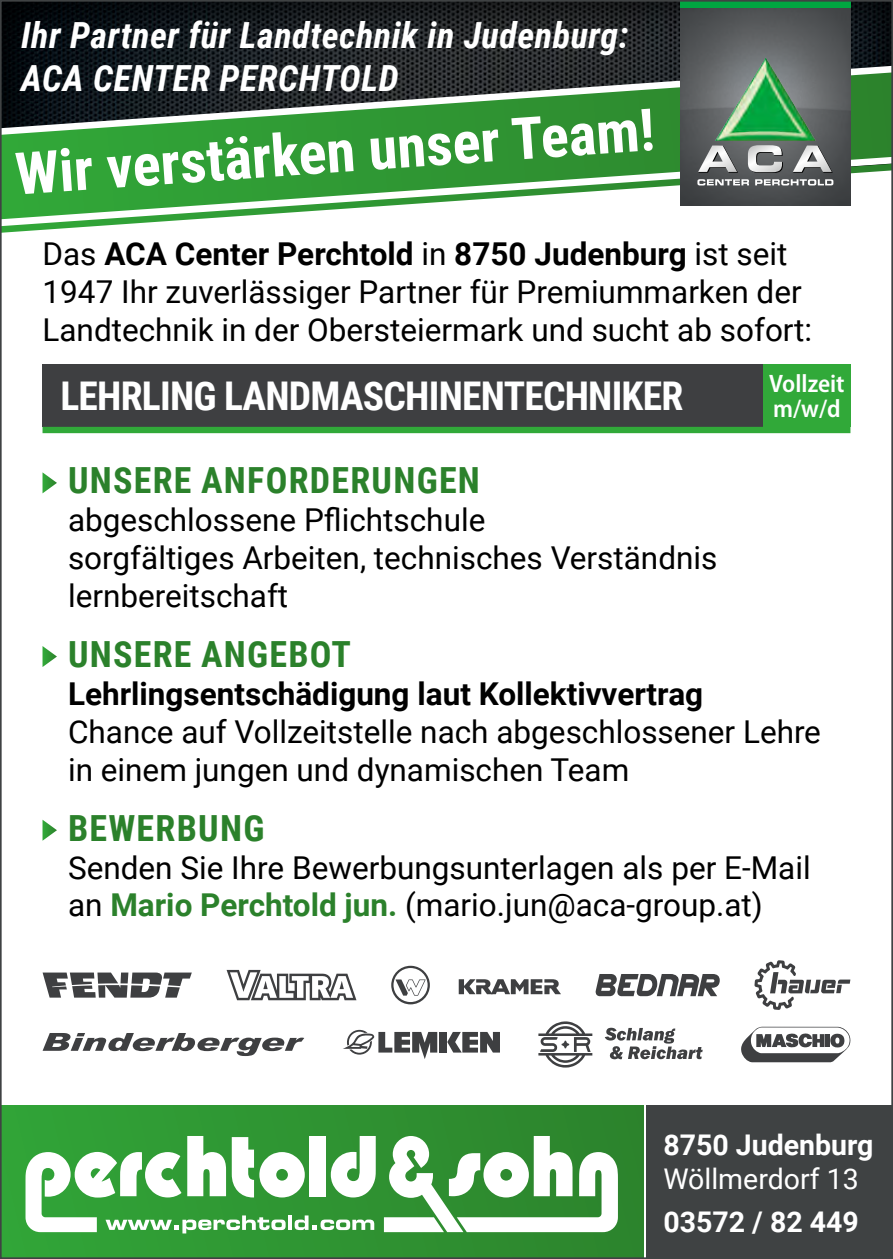
<style>
.page{position:relative;width:893px;height:1259px;background:#fff}
.page>*{position:absolute;margin:0;border:0;box-sizing:border-box;transform-origin:0 0}
.t1{font:700 58.5px "Roboto Condensed";color:#fff}
.t2{font:700 39.6px "Roboto Condensed";letter-spacing:-.02em;color:#fff}
.t3{font:italic 700 36px/43.2px "Roboto Condensed";letter-spacing:.015em;color:#fff}
.t4{font:700 36px "Roboto Condensed";letter-spacing:.035em;color:#2b812b}
.t5{font:31.5px/37.8px "Roboto";color:#000}
.t6{font:700 31.5px "Roboto";color:#000}
.t7{font:700 28.5px "Roboto";color:#fff}
.t8{font:28.5px "Roboto";color:#fff}
.t9{font:600 semi-condensed 25.2px/25.2px "Myriad Pro";color:#fff}
.s1{font-weight:700}
.s2{font-weight:700;color:#2b812b}
</style>
<div class="page">
<div style="left:0;top:1106px;width:643px;height:153px;background:linear-gradient(to right,#31a538,#2d832d)"></div>
<div style="left:646px;top:1106px;width:247px;height:153px;background:#3f4243"></div>
<svg style="left:384px;top:1136px;width:234px;height:96px"></svg>
<svg style="left:26px;top:1136px;width:350px;height:97px"></svg>
<div style="left:43px;top:364px;width:720px;height:63px;background:#3e3f41"></div>
<div style="left:763px;top:364px;width:87px;height:63px;background:#31a939"></div>
<div style="left:43px;top:427px;width:807px;height:6px;background:#31a939"></div>
<svg style="left:43px;top:472px;width:14px;height:21px"></svg>
<svg style="left:43px;top:646px;width:14px;height:21px"></svg>
<svg style="left:43px;top:820px;width:14px;height:20px"></svg>
<svg style="left:741px;top:1026px;width:110px;height:36px"></svg>
<svg style="left:754px;top:960px;width:96px;height:50px"></svg>
<div style="left:440px;top:1032px;width:7px;height:20px;background:#3e3f41"></div>
<svg style="left:447px;top:1032px;width:53px;height:20px"></svg>
<svg style="left:343px;top:1030px;width:94px;height:29px"></svg>
<svg style="left:43px;top:1033px;width:261px;height:23px"></svg>
<svg style="left:538px;top:1021px;width:54px;height:46px"></svg>
<svg style="left:605px;top:1027px;width:98px;height:33px"></svg>
<svg style="left:43px;top:972px;width:149px;height:25px"></svg>
<svg style="left:391px;top:965px;width:39px;height:39px"></svg>
<svg style="left:459px;top:979px;width:102px;height:15px"></svg>
<svg style="left:227px;top:970px;width:129px;height:30px"></svg>
<svg style="left:595px;top:974px;width:125px;height:22px"></svg>
<div style="left:0;top:0;width:893px;height:169px;background:#000;opacity:.75"></div>
<svg style="left:3px;top:61px;width:887px;height:98px;background:#356b3a"></svg>
<svg style="left:3px;top:159px;width:887px;height:74px"></svg>
<img style="left:680px;top:7px;width:170px;height:199px">
<svg style="left:680px;top:0;width:170px;height:7px"></svg>
<svg style="left:698px;top:145px;width:40px;height:28px"></svg>
<svg style="left:748px;top:145px;width:35px;height:28px"></svg>
<svg style="left:793px;top:145px;width:40px;height:28px"></svg>
<img style="left:715px;top:57px;width:101px;height:84px">
<svg style="left:697px;top:179px;width:136px;height:6px"></svg>
<p class="t3" style="left:21px;top:12px;width:609px">Ihr Partner für Landtechnik in Judenburg:<br>ACA CENTER PERCHTOLD</p>
<h1 class="t1" style="left:12px;top:133px;width:642px;rotate:-4deg">Wir verstärken unser Team!</h1>
<p class="t5" style="left:43px;top:234px;width:771px">Das <span class="s1">ACA Center Perchtold</span> in <span class="s1">8750 Judenburg</span> ist seit<br>1947 Ihr zuverlässiger Partner für Premiummarken der<br>Landtechnik in der Obersteiermark und sucht ab sofort:</p>
<p class="t2" style="left:60px;top:368px;width:624px">LEHRLING LANDMASCHINENTECHNIKER</p>
<p class="t9" style="left:769px;top:370px;width:77px">Vollzeit m/w/d</p>
<p class="t4" style="left:68px;top:455px;width:413px">UNSERE ANFORDERUNGEN</p>
<p class="t5" style="left:68px;top:500px;width:651px">abgeschlossene Pflichtschule<br>sorgfältiges Arbeiten, technisches Verständnis lernbereitschaft</p>
<p class="t4" style="left:68px;top:629px;width:284px">UNSERE ANGEBOT</p>
<p class="t6" style="left:68px;top:671px;width:637px">Lehrlingsentschädigung laut Kollektivvertrag</p>
<p class="t5" style="left:68px;top:711px;width:754px">Chance auf Vollzeitstelle nach abgeschlossener Lehre in einem jungen und dynamischen Team</p>
<p class="t4" style="left:68px;top:802px;width:198px">BEWERBUNG</p>
<p class="t5" style="left:68px;top:847px;width:744px">Senden Sie Ihre Bewerbungsunterlagen als per E-Mail an <span class="s2">Mario Perchtold jun.</span> (mario.jun@aca-group.at)</p>
<p class="t7" style="left:663px;top:1124px;width:212px">8750 Judenburg</p>
<p class="t8" style="left:663px;top:1158px;width:197px">Wöllmerdorf 13</p>
<p class="t7" style="left:663px;top:1201px;width:197px">03572 / 82 449</p>
</div>
